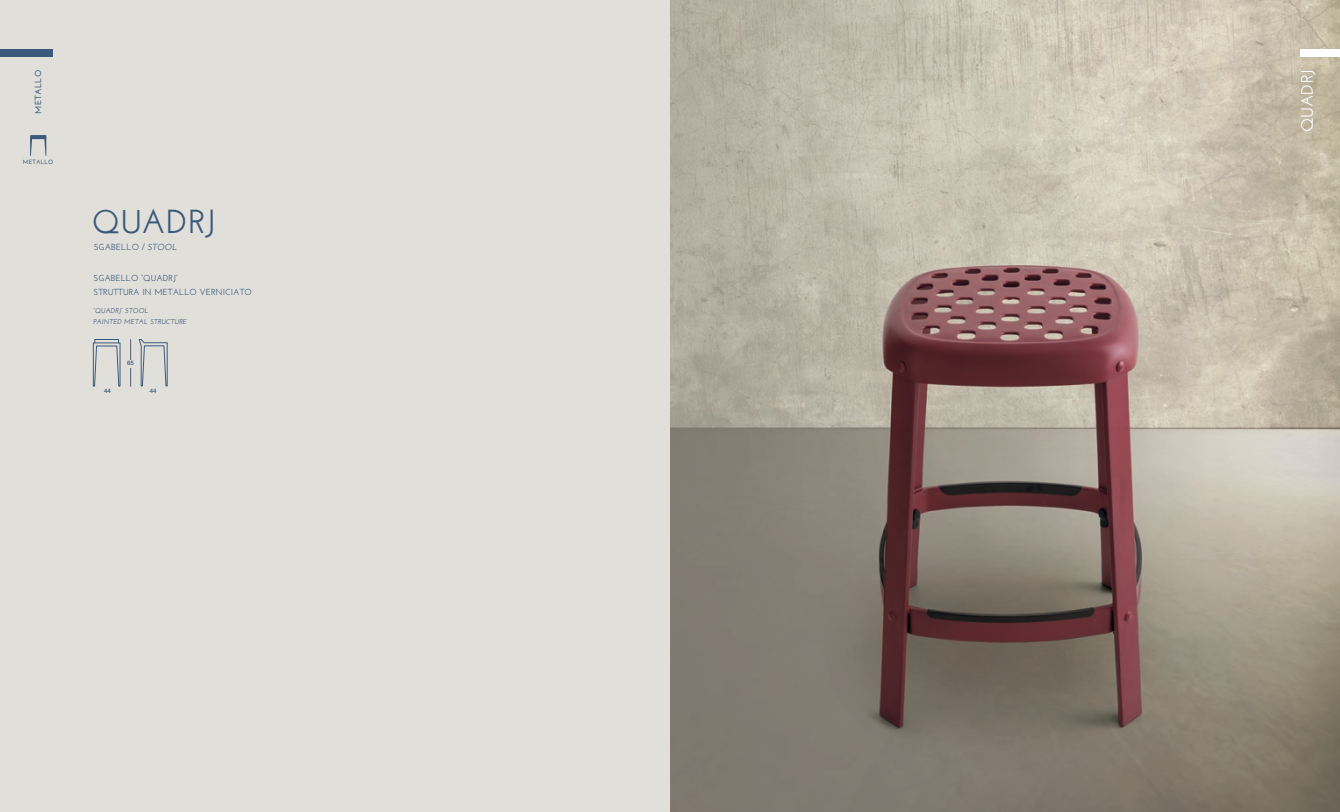
<style>
.page{position:relative;width:1340px;height:812px;background:#fff}
.page>*{position:absolute;margin:0;border:0;box-sizing:border-box;transform-origin:0 0}
.t1{font:600 33.25px "Josefin Sans";letter-spacing:.01em;color:#3b5a7b}
.t2{font:600 16.62px "Josefin Sans";letter-spacing:.015em;color:#fff}
.t3{font:600 8.84px "Josefin Sans";color:#3b5a7b}
.t4{font:600 8.75px/14px "Josefin Sans";color:#3b5a7b}
.t5{font:700 8.75px "Josefin Sans";letter-spacing:.025em;color:#3b5a7b}
.t6{font:italic 600 7px/11.4px "Josefin Sans";color:#3b5a7b}
.t7{font:700 6.12px "Josefin Sans";letter-spacing:.02em;color:#3b5a7b}
.t8{font:500 6.12px "Helvetica Neue";color:#3b5a7b}
.s1{font-style:italic}
</style>
<div class="page">
<div style="left:0;top:0;width:670px;height:811px;background:#e0dfda"></div>
<hr style="left:130px;top:339px;width:1px;height:47px;background:#5e6f8d">
<div style="left:123px;top:359px;width:15px;height:8px;background:#e0dfda"></div>
<svg style="left:93px;top:339px;width:27px;height:47px"></svg>
<svg style="left:138px;top:339px;width:30px;height:47px"></svg>
<hr style="left:30px;top:135px;width:16px;height:4px;background:#3b5a7b">
<svg style="left:30px;top:139px;width:16px;height:17px"></svg>
<img style="left:670px;top:0;width:669px;height:811px">
<div style="left:1300px;top:50px;width:39px;height:7px;background:#fff"></div>
<div style="left:0;top:49px;width:53px;height:8px;background:#3b5a7b"></div>
<p class="t5" style="left:33px;top:114px;width:45px;rotate:-90deg">METALLO</p>
<h2 class="t2" style="left:1296px;top:132px;width:64px;rotate:-90deg">QUADRJ</h2>
<p class="t7" style="left:23px;top:158px;width:32px">METALLO</p>
<h1 class="t1" style="left:92px;top:201px;width:125px">QUADRJ</h1>
<p class="t3" style="left:94px;top:241px;width:85px">SGABELLO / <span class="s1">STOOL</span></p>
<p class="t4" style="left:93px;top:271px;width:160px">SGABELLO “QUADRJ”<br>STRUTTURA IN METALLO VERNICIATO</p>
<p class="t6" style="left:93px;top:304px;width:95px">“QUADRJ” STOOL<br>PAINTED METAL STRUCTURE</p>
<p class="t8" style="left:127px;top:359px;width:8px">65</p>
<p class="t8" style="left:104px;top:387px;width:8px">44</p>
<p class="t8" style="left:150px;top:387px;width:8px">44</p>
</div>
